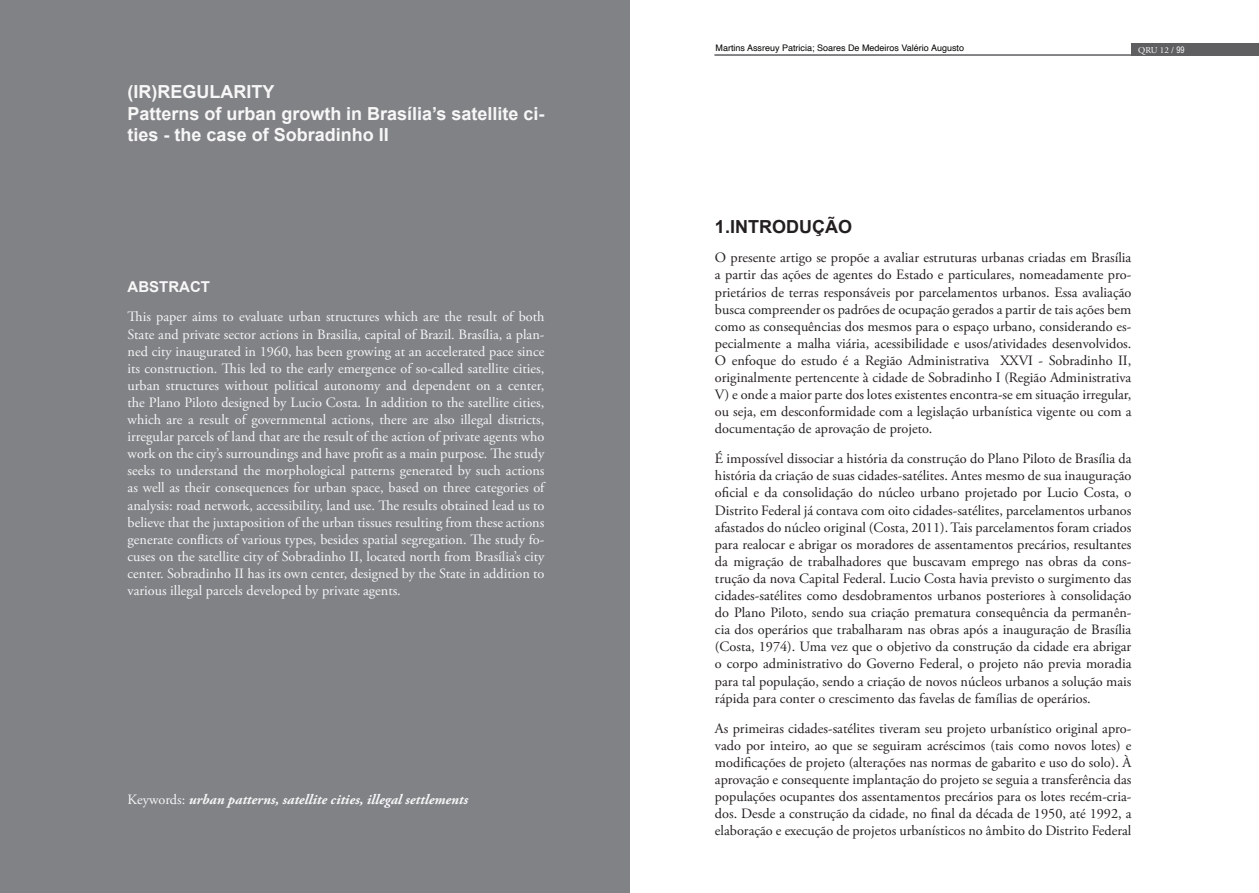
<style>
.page{position:relative;width:1259px;height:893px;background:#fff}
.page>*{position:absolute;margin:0;border:0;box-sizing:border-box;transform-origin:0 0}
.notas{font:700 18px/21.6px "Arial";color:#f7f7f8}
.notas-2{font:700 18px "Arial";color:#231f20}
.notas-3{font:700 15px "Arial";color:#f7f7f8}
.notas-4{font:14.25px/17.1px "Adobe Garamond Pro";color:#231f20;text-align:justify}
.notas-5{font:14.25px/17.1px "Adobe Garamond Pro";color:#f7f7f8;text-align:justify}
.notas-6{font:italic 700 14.25px "Adobe Garamond Pro";color:#f7f7f8}
.t1{font:9px "Helvetica";color:#040503}
.t2{font:9px "Adobe Garamond Pro";color:#fff}
.s1{font-weight:400;font-style:normal}
.s2{font-family:"Arial Narrow"}
</style>
<div class="page">
<hr style="left:714px;top:54px;width:418px;height:2px;background:#5f5f62">
<div style="left:1131px;top:43px;width:128px;height:13px;background:#5f5f62"></div>
<div style="left:0;top:0;width:629px;height:893px;background:#808285"></div>
<p class="notas" style="left:128px;top:82px;width:148px">(IR)REGULARITY</p>
<p class="notas" style="left:128px;top:103px;width:418px">Patterns of urban growth in Brasília’s satellite ci&shy;ties - the case of Sobradinho II</p>
<p class="notas-3" style="left:128px;top:276px;width:84px">ABSTRACT</p>
<p class="notas-5" style="left:128px;top:309px;width:418px">This paper aims to evaluate urban structures which are the result of both State and private sector actions in Brasilia, capital of Brazil. Brasília, a plan&shy;ned city inaugurated in 1960, has been growing at an accelerated pace since its construction. This led to the early emergence of so-called satellite cities, urban structures without political autonomy and dependent on a center, the Plano Piloto designed by Lucio Costa. In addition to the satellite cities, which are a result of governmental actions, there are also illegal districts, irregular parcels of land that are the result of the action of private agents who work on the city’s surroundings and have profit as a main purpose. The study seeks to understand the morphological patterns generated by such actions as well as their consequences for urban space, based on three categories of analysis: road network, accessibility, land use. The results obtained lead us to believe that the juxtaposition of the urban tissues resulting from these actions generate conflicts of various types, besides spatial segregation. The study fo&shy;cuses on the satellite city of Sobradinho II, located north from Brasília’s city center. Sobradinho II has its own center, designed by the State in addition to various illegal parcels developed by private agents.</p>
<p class="notas-6" style="left:128px;top:791px;width:342px"><span class="s1">Keywords:</span> urban patterns, satellite cities, illegal settlements</p>
<p class="t1" style="left:715px;top:41px;width:250px">Martins Assreuy Patricia; Soares De Medeiros Valério Augusto</p>
<p class="t2" style="left:1138px;top:45px;width:48px">QRU 12 / <span class="s2">99</span></p>
<p class="notas-2" style="left:715px;top:214px;width:138px">1.INTRODUÇÃO</p>
<p class="notas-4" style="left:715px;top:250px;width:418px">O presente artigo se propõe a avaliar estruturas urbanas criadas em Brasília a partir das ações de agentes do Estado e particulares, nomeadamente pro&shy;prietários de terras responsáveis por parcelamentos urbanos. Essa avaliação busca compreender os padrões de ocupação gerados a partir de tais ações bem como as consequências dos mesmos para o espaço urbano, considerando es&shy;pecialmente a malha viária, acessibilidade e usos/atividades desenvolvidos.<br>O enfoque do estudo é a Região Administrativa XXVI - Sobradinho II, originalmente pertencente à cidade de Sobradinho I (Região Administrativa V) e onde a maior parte dos lotes existentes encontra-se em situação irregular, ou seja, em desconformidade com a legislação urbanística vigente ou com a documentação de aprovação de projeto.</p>
<p class="notas-4" style="left:715px;top:451px;width:418px">É impossível dissociar a história da construção do Plano Piloto de Brasília da história da criação de suas cidades-satélites. Antes mesmo de sua inauguração oficial e da consolidação do núcleo urbano projetado por Lucio Costa, o Distrito Federal já contava com oito cidades-satélites, parcelamentos urbanos afastados do núcleo original (Costa, 2011). Tais parcelamentos foram criados para realocar e abrigar os moradores de assentamentos precários, resultantes da migração de trabalhadores que buscavam emprego nas obras da cons&shy;trução da nova Capital Federal. Lucio Costa havia previsto o surgimento das cidades-satélites como desdobramentos urbanos posteriores à consolidação do Plano Piloto, sendo sua criação prematura consequência da permanên&shy;cia dos operários que trabalharam nas obras após a inauguração de Brasília (Costa, 1974). Uma vez que o objetivo da construção da cidade era abrigar o corpo administrativo do Governo Federal, o projeto não previa moradia para tal população, sendo a criação de novos núcleos urbanos a solução mais rápida para conter o crescimento das favelas de famílias de operários.</p>
<p class="notas-4" style="left:715px;top:720px;width:418px">As primeiras cidades-satélites tiveram seu projeto urbanístico original apro&shy;vado por inteiro, ao que se seguiram acréscimos (tais como novos lotes) e modificações de projeto (alterações nas normas de gabarito e uso do solo). À aprovação e consequente implantação do projeto se seguia a transferência das populações ocupantes dos assentamentos precários para os lotes recém-cria&shy;dos. Desde a construção da cidade, no final da década de 1950, até 1992, a elaboração e execução de projetos urbanísticos no âmbito do Distrito Federal</p>
</div>
